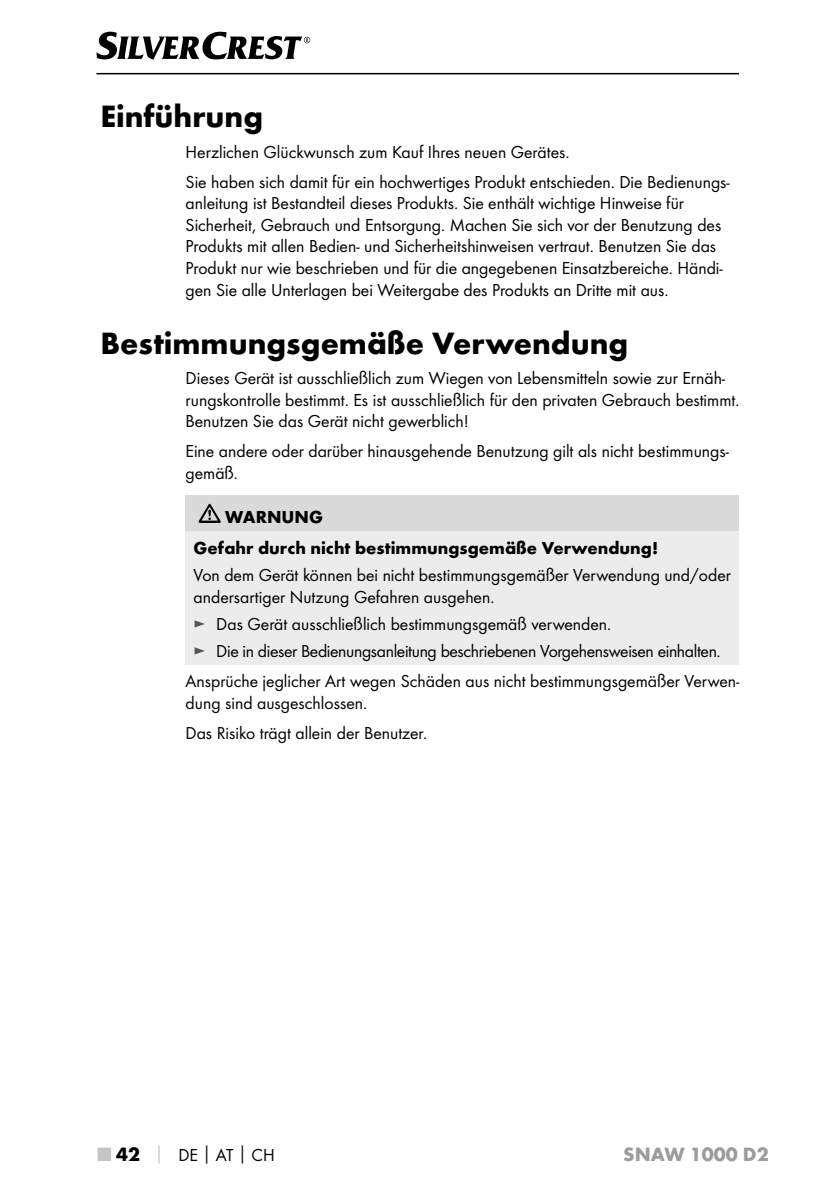
<style>
.page{position:relative;width:840px;height:1191px;background:#fff}
.page>*{position:absolute;margin:0;border:0;box-sizing:border-box;transform-origin:0 0}
.t1{font:700 32px "Futura";color:#000}
.t2{font:700 20px "Futura";color:#9c9c9c}
.t3{font:18px/21.6px "Futura Boo";color:#000}
.t4{font:18px/27.2px "Futura Boo";letter-spacing:-.02em;color:#000}
.t5{font:700 18px/30.2px "Futura";color:#000}
.s1{color:#565656}
.s2{font-family:"Futura";font-weight:700;font-size:20px;color:#c5c5c5}
.s3{font-family:"Futura";font-weight:700;font-size:20px}
.s4{font-family:"Futura";font-weight:700;color:#c5c5c5}
.s5{font-family:"Futura";font-weight:700}
</style>
<div class="page">
<hr style="left:96px;top:73px;width:642px;height:1px;background:#000">
<svg style="left:96px;top:32px;width:214px;height:28px"></svg>
<div style="left:185px;top:495px;width:553px;height:36px;background:#dadada"></div>
<div style="left:185px;top:531px;width:553px;height:134px;background:#ececec"></div>
<svg style="left:198px;top:504px;width:22px;height:19px"></svg>
<h1 class="t1" style="left:100px;top:97px;width:164px">Einführung</h1>
<p class="t3" style="left:185px;top:136px;width:545px;line-height:30px">Herzlichen Glückwunsch zum Kauf Ihres neuen Gerätes.<br>Sie haben sich damit für ein hochwertiges Produkt entschieden. Die Bedienungs-</p>
<p class="t3" style="left:185px;top:192px;width:538px">anleitung ist Bestandteil dieses Produkts. Sie enthält wichtige Hinweise für Sicherheit, Gebrauch und Entsorgung. Machen Sie sich vor der Benutzung des Produkts mit allen Bedien- und Sicherheitshinweisen vertraut. Benutzen Sie das Produkt nur wie beschrieben und für die angegebenen Einsatzbereiche. Händi&shy;gen Sie alle Unterlagen bei Weitergabe des Produkts an Dritte mit aus.</p>
<h1 class="t1" style="left:100px;top:323px;width:529px">Bestimmungsgemäße Verwendung</h1>
<p class="t3" style="left:185px;top:367px;width:552px">Dieses Gerät ist ausschließlich zum Wiegen von Lebensmitteln sowie zur Ernäh&shy;rungskontrolle bestimmt. Es ist ausschließlich für den privaten Gebrauch bestimmt.<br>Benutzen Sie das Gerät nicht gewerblich!</p>
<p class="t3" style="left:185px;top:440px;width:544px">Eine andere oder darüber hinausgehende Benutzung gilt als nicht bestimmungs&shy;gemäß.</p>
<p class="t5" style="left:193px;top:502px;width:466px;text-indent:32px">WARNUNG<br>Gefahr durch nicht bestimmungsgemäße Verwendung!</p>
<p class="t3" style="left:193px;top:564px;width:538px">Von dem Gerät können bei nicht bestimmungsgemäßer Verwendung und/oder andersartiger Nutzung Gefahren ausgehen.</p>
<p class="t4" style="left:193px;top:610px;width:526px"><span class="s1">►</span> Das Gerät ausschließlich bestimmungsgemäß verwenden.<br><span class="s1">►</span> Die in dieser Bedienungsanleitung beschriebenen Vorgehensweisen einhalten.</p>
<p class="t3" style="left:185px;top:670px;width:555px">Ansprüche jeglicher Art wegen Schäden aus nicht bestimmungsgemäßer Verwen&shy;dung sind ausgeschlossen.</p>
<p class="t3" style="left:185px;top:722px;width:240px">Das Risiko trägt allein der Benutzer.</p>
<p class="t3" style="left:98px;top:1144px;width:178px"><span class="s2">■</span> <span class="s3">42</span> <span class="s4">│</span> DE<span class="s5">│</span>AT<span class="s5">│</span>CH</p>
<p class="t2" style="left:623px;top:1141px;width:147px">SNAW 1000 D2</p>
</div>
